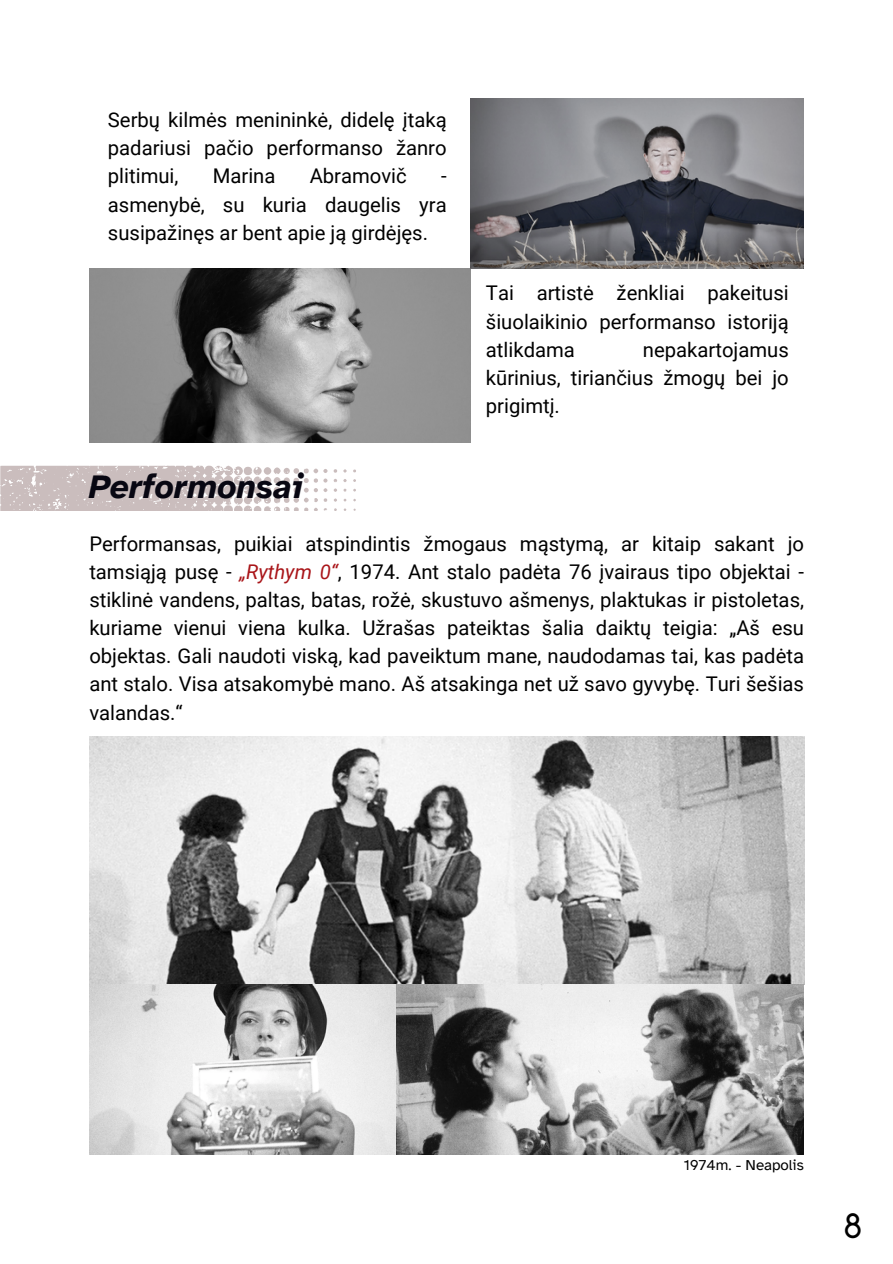
<style>
.page{position:relative;width:893px;height:1264px;background:#fff}
.page>*{position:absolute;margin:0;border:0;box-sizing:border-box;transform-origin:0 0}
.t1{font:italic 700 33.6px "Atkinson Hyperlegible";color:#080712}
.t2{font:33px "Coco Bike R";color:#000}
.t3{font:20.25px/28.2px "Roboto";color:#000;text-align:justify}
.t4{font:15.15px "Atkinson Hyperlegible";color:#000}
.s1{font-style:italic;color:#a91519}
</style>
<div class="page">
<img style="left:89px;top:268px;width:381px;height:174px">
<img style="left:89px;top:737px;width:715px;height:417px">
<img style="left:470px;top:98px;width:333px;height:170px">
<svg style="left:1px;top:465px;width:355px;height:45px"></svg>
<p class="t3" style="left:108px;top:106px;width:340px">Serbų kilmės menininkė, didelę įtaką padariusi pačio performanso žanro plitimui,</p>
<p class="t3" style="left:213px;top:162px;width:64px">Marina</p>
<p class="t3" style="left:310px;top:162px;width:99px">Abramovič</p>
<p class="t3" style="left:108px;top:162px;width:340px;text-indent:333px">- asmenybė, su kuria daugelis yra susipažinęs ar bent apie ją girdėjęs.</p>
<p class="t1" style="left:89px;top:466px;width:216px">Performonsai</p>
<p class="t3" style="left:486px;top:279px;width:304px">Tai artistė ženkliai pakeitusi šiuolaikinio performanso istoriją atlikdama</p>
<p class="t3" style="left:486px;top:336px;width:304px;text-indent:157px">nepakartojamus kūrinius, tiriančius žmogų bei jo prigimtį.</p>
<p class="t3" style="left:89px;top:529px;width:716px">Performansas, puikiai atspindintis žmogaus mąstymą, ar kitaip sakant jo tamsiąją pusę - <span class="s1">„Rythym 0“</span>, 1974. Ant stalo padėta 76 įvairaus tipo objektai - stiklinė vandens, paltas, batas, rožė, skustuvo ašmenys, plaktukas ir pistoletas, kuriame vienui viena kulka. Užrašas pateiktas šalia daiktų teigia: „Aš esu objektas. Gali naudoti viską, kad paveiktum mane, naudodamas tai, kas padėta ant stalo. Visa atsakomybė mano. Aš atsakinga net už savo gyvybę. Turi šešias valandas.“</p>
<p class="t4" style="left:683px;top:1155px;width:122px">1974m. - Neapolis</p>
<p class="t2" style="left:843px;top:1207px;width:20px">8</p>
</div>
